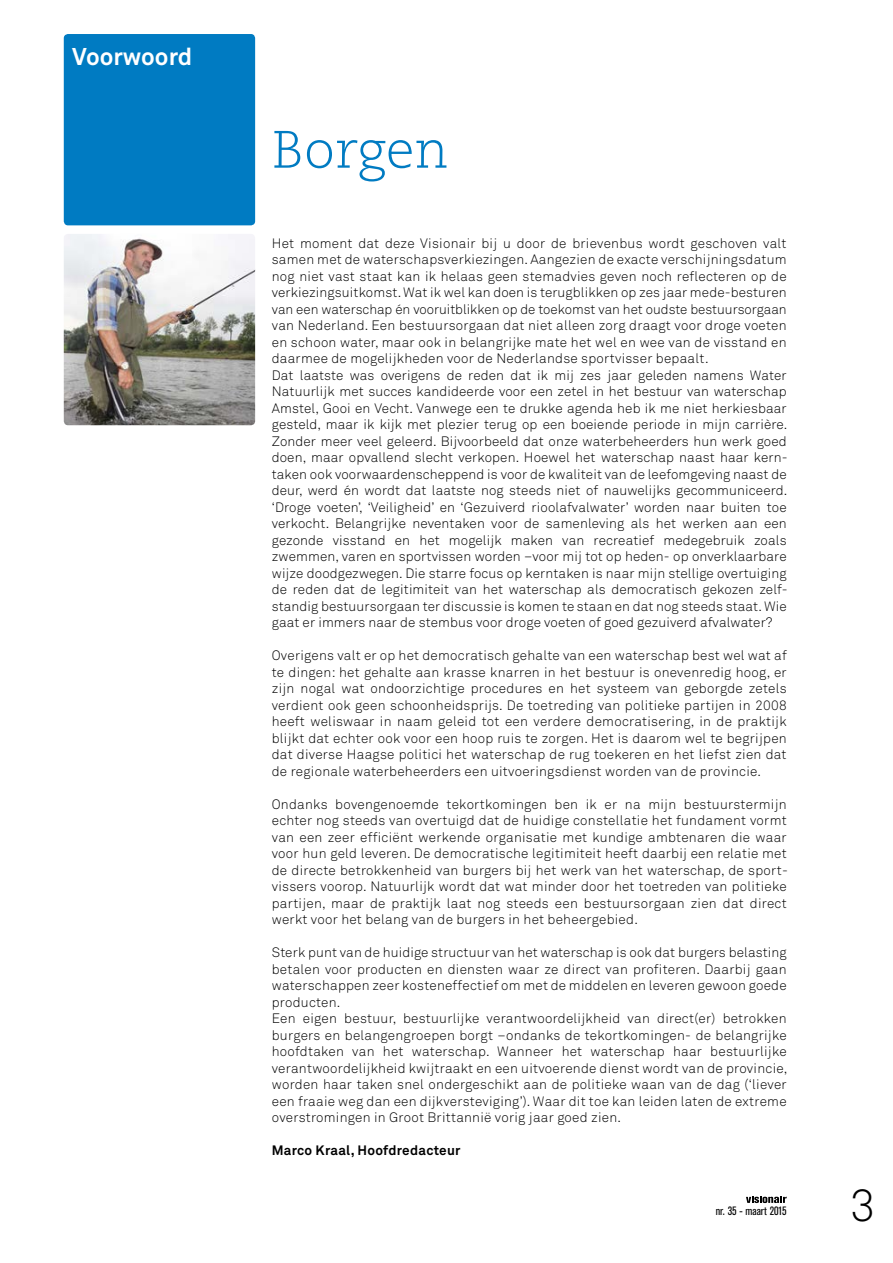
<style>
.page{position:relative;width:893px;height:1263px;background:#fff}
.page>*{position:absolute;margin:0;border:0;box-sizing:border-box;transform-origin:0 0}
.t1{font:300 52.5px "Caecilia";letter-spacing:.01em;color:#007bc2}
.t2{font:300 45px "Akkurat";color:#000}
.t3{font:700 24px "Akkurat";color:#fff}
.t4{font:300 13.5px/16.5px "Akkurat";letter-spacing:.01em;color:#000}
.t5{font:700 13.5px "Akkurat";letter-spacing:.02em;color:#000}
.t6{font:12px "Akzidenz Grotesk Condensed BQ";color:#000}
</style>
<div class="page">
<svg style="left:746px;top:1197px;width:41px;height:6px"></svg>
<div style="left:64px;top:34px;width:191px;height:191px;background:#007bc2;border-radius:4px"></div>
<img style="left:64px;top:234px;width:191px;height:191px">
<h3 class="t3" style="left:72px;top:41px;width:121px">Voorwoord</h3>
<h1 class="t1" style="left:272px;top:120px;width:178px">Borgen</h1>
<p class="t4" style="left:272px;top:235px;width:517px">Het moment dat deze Visionair bij u door de brievenbus wordt geschoven valt samen met de waterschapsverkiezingen. Aangezien de exacte verschijningsdatum nog niet vast staat kan ik helaas geen stemadvies geven noch reflecteren op de verkiezingsuitkomst. Wat ik wel kan doen is terugblikken op zes jaar mede-besturen van een waterschap én vooruitblikken op de toekomst van het oudste bestuursorgaan van Nederland. Een bestuursorgaan dat niet alleen zorg draagt voor droge voeten en schoon water, maar ook in belangrijke mate het wel en wee van de visstand en daarmee de mogelijkheden voor de Nederlandse sportvisser bepaalt.<br>Dat laatste was overigens de reden dat ik mij zes jaar geleden namens Water Natuurlijk met succes kandideerde voor een zetel in het bestuur van waterschap Amstel, Gooi en Vecht. Vanwege een te drukke agenda heb ik me niet herkiesbaar gesteld, maar ik kijk met plezier terug op een boeiende periode in mijn carrière.<br>Zonder meer veel geleerd. Bijvoorbeeld dat onze waterbeheerders hun werk goed doen, maar opvallend slecht verkopen. Hoewel het waterschap naast haar kern&shy;taken ook voorwaardenscheppend is voor de kwaliteit van de leefomgeving naast de deur, werd én wordt dat laatste nog steeds niet of nauwelijks gecommuniceerd. ‘Droge voeten’, ‘Veiligheid’ en ‘Gezuiverd rioolafvalwater’ worden naar buiten toe verkocht. Belangrijke neventaken voor de samenleving als het werken aan een gezonde visstand en het mogelijk maken van recreatief medegebruik zoals zwemmen, varen en sportvissen worden –voor mij tot op heden- op onverklaarbare wijze doodgezwegen. Die starre focus op kerntaken is naar mijn stellige overtuiging de reden dat de legitimiteit van het waterschap als democratisch gekozen zelf&shy;standig bestuursorgaan ter discussie is komen te staan en dat nog steeds staat. Wie gaat er immers naar de stembus voor droge voeten of goed gezuiverd afvalwater?</p>
<p class="t4" style="left:272px;top:647px;width:516px;text-align:justify">Overigens valt er op het democratisch gehalte van een waterschap best wel wat af te dingen: het gehalte aan krasse knarren in het bestuur is onevenredig hoog, er zijn nogal wat ondoorzichtige procedures en het systeem van geborgde zetels verdient ook geen schoonheidsprijs. De toetreding van politieke partijen in 2008 heeft weliswaar in naam geleid tot een verdere democratisering, in de praktijk blijkt dat echter ook voor een hoop ruis te zorgen. Het is daarom wel te begrijpen dat diverse Haagse politici het waterschap de rug toekeren en het liefst zien dat de regionale waterbeheerders een uitvoeringsdienst worden van de provincie.</p>
<p class="t4" style="left:272px;top:796px;width:517px;text-align:justify">Ondanks bovengenoemde tekortkomingen ben ik er na mijn bestuurstermijn echter nog steeds van overtuigd dat de huidige constellatie het fundament vormt van een zeer efficiënt werkende organisatie met kundige ambtenaren die waar voor hun geld leveren. De democratische legitimiteit heeft daarbij een relatie met de directe betrokkenheid van burgers bij het werk van het waterschap, de sport&shy;vissers voorop. Natuurlijk wordt dat wat minder door het toetreden van politieke partijen, maar de praktijk laat nog steeds een bestuursorgaan zien dat direct werkt voor het belang van de burgers in het beheergebied.</p>
<p class="t4" style="left:272px;top:944px;width:517px">Sterk punt van de huidige structuur van het waterschap is ook dat burgers belasting betalen voor producten en diensten waar ze direct van profiteren. Daarbij gaan waterschappen zeer kosteneffectief om met de middelen en leveren gewoon goede producten.<br>Een eigen bestuur, bestuurlijke verantwoordelijkheid van direct(er) betrokken burgers en belangengroepen borgt –ondanks de tekortkomingen- de belangrijke hoofdtaken van het waterschap. Wanneer het waterschap haar bestuurlijke verantwoordelijkheid kwijtraakt en een uitvoerende dienst wordt van de provincie, worden haar taken snel ondergeschikt aan de politieke waan van de dag (‘liever een fraaie weg dan een dijkversteviging’). Waar dit toe kan leiden laten de extreme overstromingen in Groot Brittannië vorig jaar goed zien.</p>
<p class="t5" style="left:272px;top:1142px;width:190px">Marco Kraal, Hoofdredacteur</p>
<p class="t6" style="left:716px;top:1204px;width:72px">nr. 35 - maart 2015</p>
<h2 class="t2" style="left:850px;top:1179px;width:27px">3</h2>
</div>
